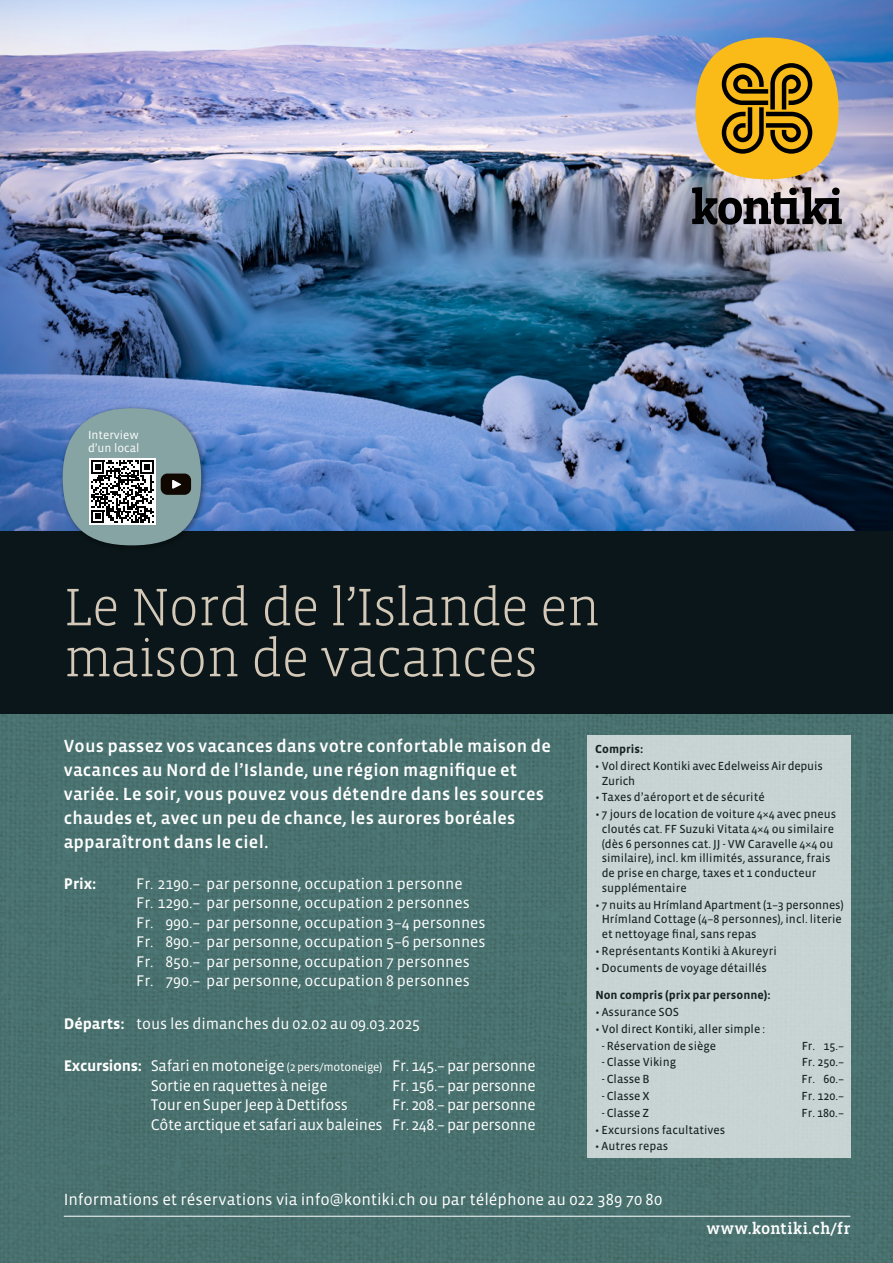
<style>
.page{position:relative;width:893px;height:1263px;background:#fff}
.page>*{position:absolute;margin:0;border:0;box-sizing:border-box;transform-origin:0 0}
.t1{font:300 54px/51px "Vista Slab OTCE";letter-spacing:-.02em;color:#d4c9b8}
.t2{font:500 18px/24px "Vista Sans OTCE";letter-spacing:.01em;color:#fff}
.t3{font:16.5px "Vista Sans OTCE";color:#fff}
.t4{font:500 16.5px "Vista Slab OTCE";letter-spacing:.005em;color:#fff}
.t5{font:15.75px/19.5px "Vista Sans OTCE";color:#fff}
.t6{font:15.75px/19.5px "Vista Sans OTCE";letter-spacing:-.02em;color:#fff}
.t7{font:700 15.75px "Vista Sans OTCE";color:#fff}
.t8{font:12px/14.7px "Vista Sans OTCE";color:#000}
.t9{font:700 12px "Vista Sans OTCE";color:#000}
.t10{font:12px/13.5px "Vista Sans OTCE";color:#fff}
.s1{font-weight:700}
.s2{font-size:12px}
</style>
<div class="page">
<div style="left:0;top:702px;width:893px;height:561px;background:#49716f"></div>
<hr style="left:64px;top:1216px;width:786px;height:1px;background:#fff">
<img style="left:0;top:0;width:893px;height:531px">
<div style="left:695px;top:38px;width:144px;height:141px;background:#faba17;border-radius:50%"></div>
<svg style="left:722px;top:63px;width:90px;height:91px"></svg>
<svg style="left:692px;top:187px;width:150px;height:38px;background:#676368"></svg>
<div style="left:0;top:531px;width:893px;height:183px;background:#0a1619"></div>
<div style="left:60px;top:405px;width:148px;height:147px;background:#000;opacity:.4"></div>
<div style="left:63px;top:408px;width:138px;height:137px;background:#86a4a3;border-radius:50%"></div>
<div style="left:89px;top:458px;width:66px;height:67px;background:#fff"></div>
<svg style="left:91px;top:460px;width:63px;height:63px"></svg>
<svg style="left:161px;top:473px;width:30px;height:22px"></svg>
<div style="left:587px;top:736px;width:263px;height:422px;background:#c8d4d3"></div>
<p class="t10" style="left:88px;top:428px;width:53px">Interview d’un local</p>
<h1 class="t1" style="left:64px;top:581px;width:538px">Le Nord de l’Islande en maison de vacances</h1>
<p class="t2" style="left:64px;top:734px;width:489px">Vous passez vos vacances dans votre confortable maison de vacances au Nord de l’Islande, une région magnifique et variée. Le soir, vous pouvez vous détendre dans les sources chaudes et, avec un peu de chance, les aurores boréales apparaîtront dans le ciel.</p>
<h3 class="t7" style="left:64px;top:875px;width:34px">Prix:</h3>
<p class="t5" style="left:136px;top:874px;width:351px">Fr. 2190.– par personne, occupation 1 personne<br>Fr. 1290.– par personne, occupation 2 personnes Fr. 990.– par personne, occupation 3–4 personnes Fr. 890.– par personne, occupation 5–6 personnes Fr. 850.– par personne, occupation 7 personnes Fr. 790.– par personne, occupation 8 personnes</p>
<h3 class="t5" style="left:64px;top:1013px;width:358px"><span class="s1">Départs:</span> tous les dimanches du 02.02 au 09.03.2025</h3>
<h3 class="t6" style="left:151px;top:1056px;width:386px;text-indent:-87px"><span class="s1">Excursions:</span> Safari en motoneige <span class="s2">(2 pers/motoneige)</span> Fr. 145.– par personne<br>Sortie en raquettes à neige</h3>
<h3 class="t6" style="left:392px;top:1075px;width:145px">Fr. 156.– par personne</h3>
<h3 class="t6" style="left:151px;top:1095px;width:199px">Tour en Super Jeep à Dettifoss</h3>
<h3 class="t6" style="left:151px;top:1095px;width:386px;text-align:right">Fr. 208.– par personne<br>Côte arctique et safari aux baleines Fr. 248.– par personne</h3>
<p class="t9" style="left:595px;top:742px;width:49px">Compris:</p>
<p class="t8" style="left:602px;top:758px;width:223px;text-indent:-6px">• Vol direct Kontiki avec Edelweiss Air depuis<br>Zurich</p>
<p class="t8" style="left:595px;top:790px;width:171px">• Taxes d’aéroport et de sécurité</p>
<p class="t8" style="left:602px;top:807px;width:236px;text-indent:-6px">• 7 jours de location de voiture 4×4 avec pneus cloutés cat. FF Suzuki Vitata 4×4 ou similaire (dès 6 personnes cat. JJ - VW Caravelle 4×4 ou similaire), incl. km illimités, assurance, frais de prise en charge, taxes et 1 conducteur supplémentaire</p>
<p class="t8" style="left:602px;top:897px;width:244px;text-indent:-6px">• 7 nuits au Hrímland Apartment (1–3 personnes)<br>Hrímland Cottage (4–8 personnes), incl. literie et nettoyage final, sans repas</p>
<p class="t8" style="left:595px;top:943px;width:183px">• Représentants Kontiki à Akureyri</p>
<p class="t8" style="left:595px;top:960px;width:173px">• Documents de voyage détaillés</p>
<p class="t9" style="left:595px;top:988px;width:177px">Non compris (prix par personne):</p>
<p class="t8" style="left:595px;top:1004px;width:85px">• Assurance SOS</p>
<p class="t8" style="left:595px;top:1021px;width:171px">• Vol direct Kontiki, aller simple :</p>
<p class="t8" style="left:602px;top:1038px;width:116px">- Réservation de siège</p>
<p class="t8" style="left:802px;top:1038px;width:44px">Fr. 15.–</p>
<p class="t8" style="left:602px;top:1055px;width:76px">- Classe Viking</p>
<p class="t8" style="left:802px;top:1055px;width:44px">Fr. 250.–</p>
<p class="t8" style="left:602px;top:1072px;width:50px">- Classe B</p>
<p class="t8" style="left:802px;top:1072px;width:44px">Fr. 60.–</p>
<p class="t8" style="left:602px;top:1088px;width:50px">- Classe X</p>
<p class="t8" style="left:802px;top:1088px;width:44px">Fr. 120.–</p>
<p class="t8" style="left:602px;top:1105px;width:49px">- Classe Z</p>
<p class="t8" style="left:802px;top:1105px;width:44px">Fr. 180.–</p>
<p class="t8" style="left:595px;top:1122px;width:132px">• Excursions facultatives</p>
<p class="t8" style="left:595px;top:1139px;width:74px">• Autres repas</p>
<h3 class="t3" style="left:64px;top:1190px;width:600px">Informations et réservations via info@kontiki.ch ou par téléphone au 022 389 70 80</h3>
<h3 class="t4" style="left:706px;top:1219px;width:146px">www.kontiki.ch/fr</h3>
</div>
